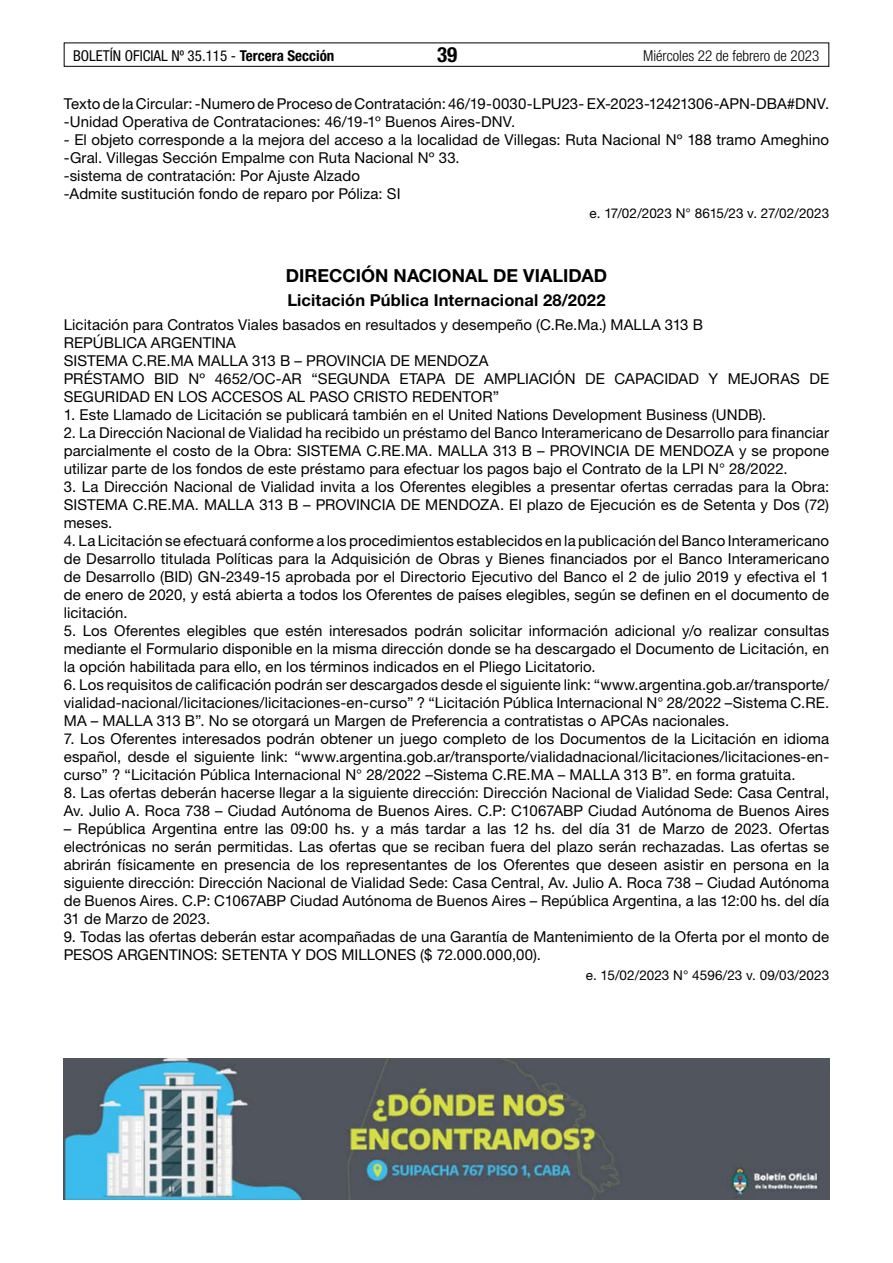
<style>
.page{position:relative;width:893px;height:1263px;background:#fff}
.page>*{position:absolute;margin:0;border:0;box-sizing:border-box;transform-origin:0 0}
.t1{font:700 condensed 21px "Helvetica Neue LT Std";color:#000}
.t2{font:700 18px "Helvetica Neue LT Std";letter-spacing:.005em;color:#000}
.t3{font:700 16.5px "Helvetica Neue LT Std";letter-spacing:.01em;color:#000}
.t4{font:15px/18px "Helvetica Neue LT Std";letter-spacing:.005em;color:#000;text-align:justify}
.t5{font:condensed 15px "Helvetica Neue LT Std";color:#000}
.t6{font:300 condensed 15px "Helvetica Neue LT Std";color:#000}
.t7{font:13.5px "Helvetica Neue LT Std";letter-spacing:-.005em;color:#000}
.s1{font-weight:700}
</style>
<div class="page">
<div style="left:64px;top:43px;width:765px;height:24px;border:1px solid #000"></div>
<img style="left:64px;top:1059px;width:765px;height:140px">
<p class="t5" style="left:73px;top:47px;width:263px">BOLETÍN OFICIAL Nº 35.115 - <span class="s1">Tercera Sección</span></p>
<h1 class="t1" style="left:437px;top:42px;width:22px">39</h1>
<p class="t6" style="left:643px;top:47px;width:178px">Miércoles 22 de febrero de 2023</p>
<p class="t4" style="left:64px;top:94px;width:767px">Texto de la Circular: -Numero de Proceso de Contratación: 46/19-0030-LPU23- EX-2023-12421306-APN-DBA#DNV. -Unidad Operativa de Contrataciones: 46/19-1º Buenos Aires-DNV.</p>
<p class="t4" style="left:64px;top:130px;width:767px;text-align:left">- El objeto corresponde a la mejora del acceso a la localidad de Villegas: Ruta Nacional Nº 188 tramo Ameghino -Gral. Villegas Sección Empalme con Ruta Nacional Nº 33.<br>-sistema de contratación: Por Ajuste Alzado<br>-Admite sustitución fondo de reparo por Póliza: SI</p>
<p class="t7" style="left:590px;top:205px;width:241px">e. 17/02/2023 N° 8615/23 v. 27/02/2023</p>
<p class="t2" style="left:286px;top:264px;width:323px">DIRECCIÓN NACIONAL DE VIALIDAD</p>
<p class="t3" style="left:287px;top:290px;width:320px">Licitación Pública Internacional 28/2022</p>
<p class="t4" style="left:64px;top:316px;width:767px;text-align:left">Licitación para Contratos Viales basados en resultados y desempeño (C.Re.Ma.) MALLA 313 B<br>REPÚBLICA ARGENTINA<br>SISTEMA C.RE.MA MALLA 313 B – PROVINCIA DE MENDOZA<br>PRÉSTAMO BID Nº 4652/OC-AR “SEGUNDA ETAPA DE AMPLIACIÓN DE CAPACIDAD Y MEJORAS DE SEGURIDAD EN LOS ACCESOS AL PASO CRISTO REDENTOR”</p>
<p class="t4" style="left:64px;top:406px;width:704px">1. Este Llamado de Licitación se publicará también en el United Nations Development Business (UNDB).</p>
<p class="t4" style="left:64px;top:424px;width:767px">2. La Dirección Nacional de Vialidad ha recibido un préstamo del Banco Interamericano de Desarrollo para financiar parcialmente el costo de la Obra: SISTEMA C.RE.MA. MALLA 313 B – PROVINCIA DE MENDOZA y se propone utilizar parte de los fondos de este préstamo para efectuar los pagos bajo el Contrato de la LPI N° 28/2022.</p>
<p class="t4" style="left:64px;top:478px;width:767px">3. La Dirección Nacional de Vialidad invita a los Oferentes elegibles a presentar ofertas cerradas para la Obra:<br>SISTEMA C.RE.MA. MALLA 313 B – PROVINCIA DE MENDOZA. El plazo de Ejecución es de Setenta y Dos (72) meses.</p>
<p class="t4" style="left:64px;top:532px;width:767px">4. La Licitación se efectuará conforme a los procedimientos establecidos en la publicación del Banco Interamericano de Desarrollo titulada Políticas para la Adquisición de Obras y Bienes financiados por el Banco Interamericano de Desarrollo (BID) GN-2349-15 aprobada por el Directorio Ejecutivo del Banco el 2 de julio 2019 y efectiva el 1 de enero de 2020, y está abierta a todos los Oferentes de países elegibles, según se definen en el documento de licitación.</p>
<p class="t4" style="left:64px;top:622px;width:767px">5. Los Oferentes elegibles que estén interesados podrán solicitar información adicional y/o realizar consultas mediante el Formulario disponible en la misma dirección donde se ha descargado el Documento de Licitación, en la opción habilitada para ello, en los términos indicados en el Pliego Licitatorio.</p>
<p class="t4" style="left:64px;top:676px;width:767px">6. Los requisitos de calificación podrán ser descargados desde el siguiente link: “www.argentina.gob.ar/transporte/ vialidad-nacional/licitaciones/licitaciones-en-curso” ? “Licitación Pública Internacional N° 28/2022 –Sistema C.RE.<br>MA – MALLA 313 B”. No se otorgará un Margen de Preferencia a contratistas o APCAs nacionales.</p>
<p class="t4" style="left:64px;top:730px;width:767px">7. Los Oferentes interesados podrán obtener un juego completo de los Documentos de la Licitación en idioma español, desde el siguiente link: “www.argentina.gob.ar/transporte/vialidadnacional/licitaciones/licitaciones-en&shy;curso” ? “Licitación Pública Internacional N° 28/2022 –Sistema C.RE.MA – MALLA 313 B”. en forma gratuita.</p>
<p class="t4" style="left:64px;top:784px;width:767px">8. Las ofertas deberán hacerse llegar a la siguiente dirección: Dirección Nacional de Vialidad Sede: Casa Central,<br>Av. Julio A. Roca 738 – Ciudad Autónoma de Buenos Aires. C.P: C1067ABP Ciudad Autónoma de Buenos Aires</p>
<p class="t4" style="left:64px;top:820px;width:767px">– República Argentina entre las 09:00 hs. y a más tardar a las 12 hs. del día 31 de Marzo de 2023. Ofertas electrónicas no serán permitidas. Las ofertas que se reciban fuera del plazo serán rechazadas. Las ofertas se abrirán físicamente en presencia de los representantes de los Oferentes que deseen asistir en persona en la siguiente dirección: Dirección Nacional de Vialidad Sede: Casa Central, Av. Julio A. Roca 738 – Ciudad Autónoma de Buenos Aires. C.P: C1067ABP Ciudad Autónoma de Buenos Aires – República Argentina, a las 12:00 hs. del día 31 de Marzo de 2023.</p>
<p class="t4" style="left:64px;top:928px;width:767px">9. Todas las ofertas deberán estar acompañadas de una Garantía de Mantenimiento de la Oferta por el monto de<br>PESOS ARGENTINOS: SETENTA Y DOS MILLONES ($ 72.000.000,00).</p>
<p class="t7" style="left:586px;top:967px;width:245px">e. 15/02/2023 N° 4596/23 v. 09/03/2023</p>
</div>
